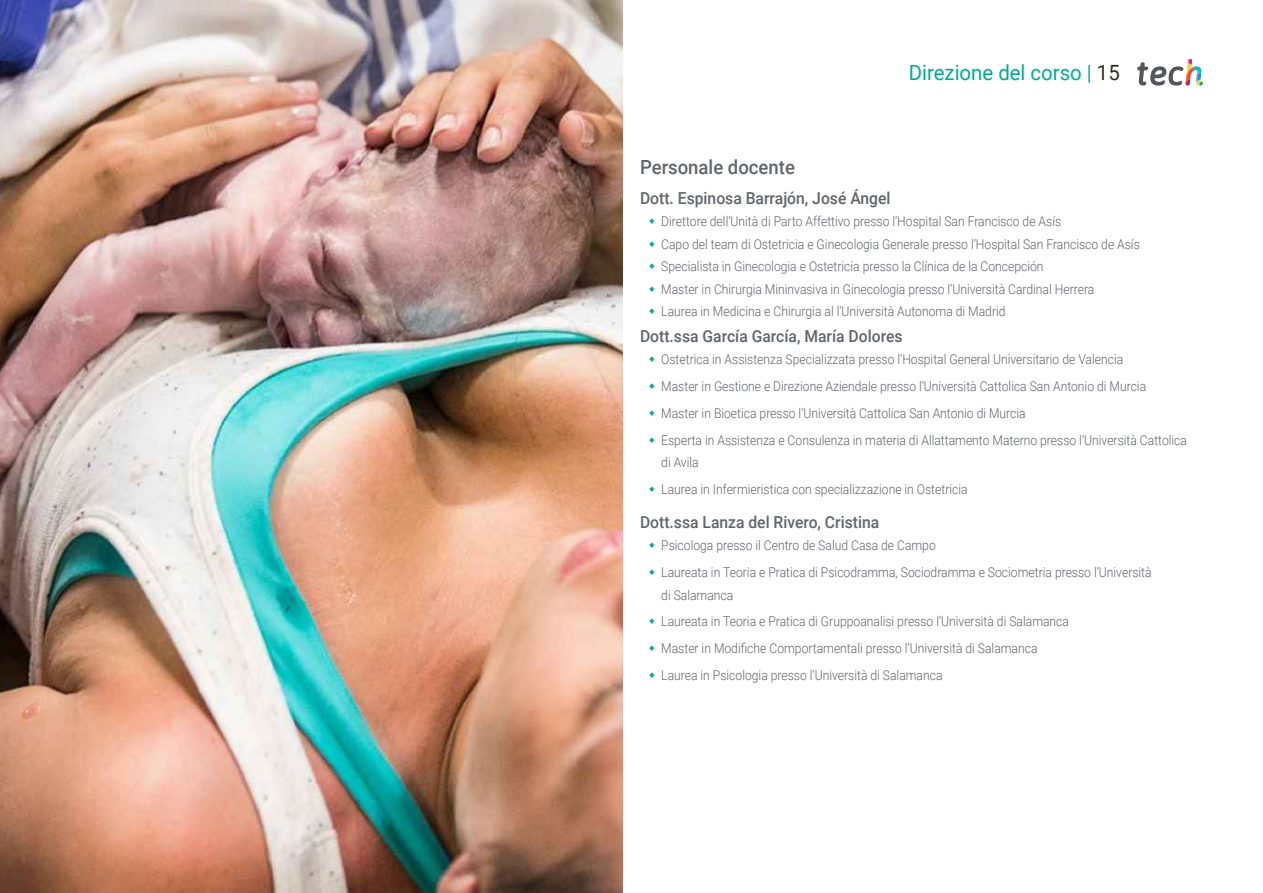
<style>
.page{position:relative;width:1263px;height:893px;background:#fff}
.page>*{position:absolute;margin:0;border:0;box-sizing:border-box;transform-origin:0 0}
.t1{font:21px "Roboto";color:#00aa97}
.t2{font:500 19.5px "Roboto";color:#61646a;scale:.95 1}
.t3{font:500 16.5px "Roboto";color:#61646a;scale:.95 1}
.t4{font:300 13.5px/26.7px "Roboto";color:#61646a;scale:.9 1}
.s1{color:#312e20}
</style>
<div class="page">
<img style="left:0;top:0;width:622px;height:893px">
<svg style="left:1137px;top:59px;width:66px;height:27px"></svg>
<h1 class="t1" style="left:909px;top:57px;width:213px">Direzione del corso | <span class="s1">15</span></h1>
<h2 class="t2" style="left:640px;top:153px;width:165px">Personale docente</h2>
<p class="t3" style="left:640px;top:186px;width:265px">Dott. Espinosa Barrajón, José Ángel</p>
<p class="t4" style="left:661px;top:210px;width:533px;line-height:22.5px">Direttore dell’Unità di Parto Affettivo presso l’Hospital San Francisco de Asís<br>Capo del team di Ostetricia e Ginecologia Generale presso l’Hospital San Francisco de Asís Specialista in Ginecologia e Ostetricia presso la Clínica de la Concepción<br>Master in Chirurgia Mininvasiva in Ginecologia presso l’Università Cardinal Herrera<br>Laurea in Medicina e Chirurgia al l’Università Autonoma di Madrid</p>
<p class="t3" style="left:640px;top:324px;width:278px">Dott.ssa García García, María Dolores</p>
<p class="t4" style="left:661px;top:346px;width:586px">Ostetrica in Assistenza Specializzata presso l’Hospital General Universitario de Valencia<br>Master in Gestione e Direzione Aziendale presso l’Università Cattolica San Antonio di Murcia<br>Master in Bioetica presso l’Università Cattolica San Antonio di Murcia<br>Esperta in Assistenza e Consulenza in materia di Allattamento Materno presso l’Università Cattolica</p>
<p class="t4" style="left:661px;top:448px;width:342px">di Avila<br>Laurea in Infermieristica con specializzazione in Ostetricia</p>
<p class="t3" style="left:640px;top:511px;width:253px">Dott.ssa Lanza del Rivero, Cristina</p>
<p class="t4" style="left:661px;top:532px;width:546px">Psicologa presso il Centro de Salud Casa de Campo<br>Laureata in Teoria e Pratica di Psicodramma, Sociodramma e Sociometria presso l’Università</p>
<p class="t4" style="left:661px;top:581px;width:455px">di Salamanca<br>Laureata in Teoria e Pratica di Gruppoanalisi presso l’Università di Salamanca Master in Modifiche Comportamentali presso l’Università di Salamanca Laurea in Psicologia presso l’Università di Salamanca</p>
</div>
